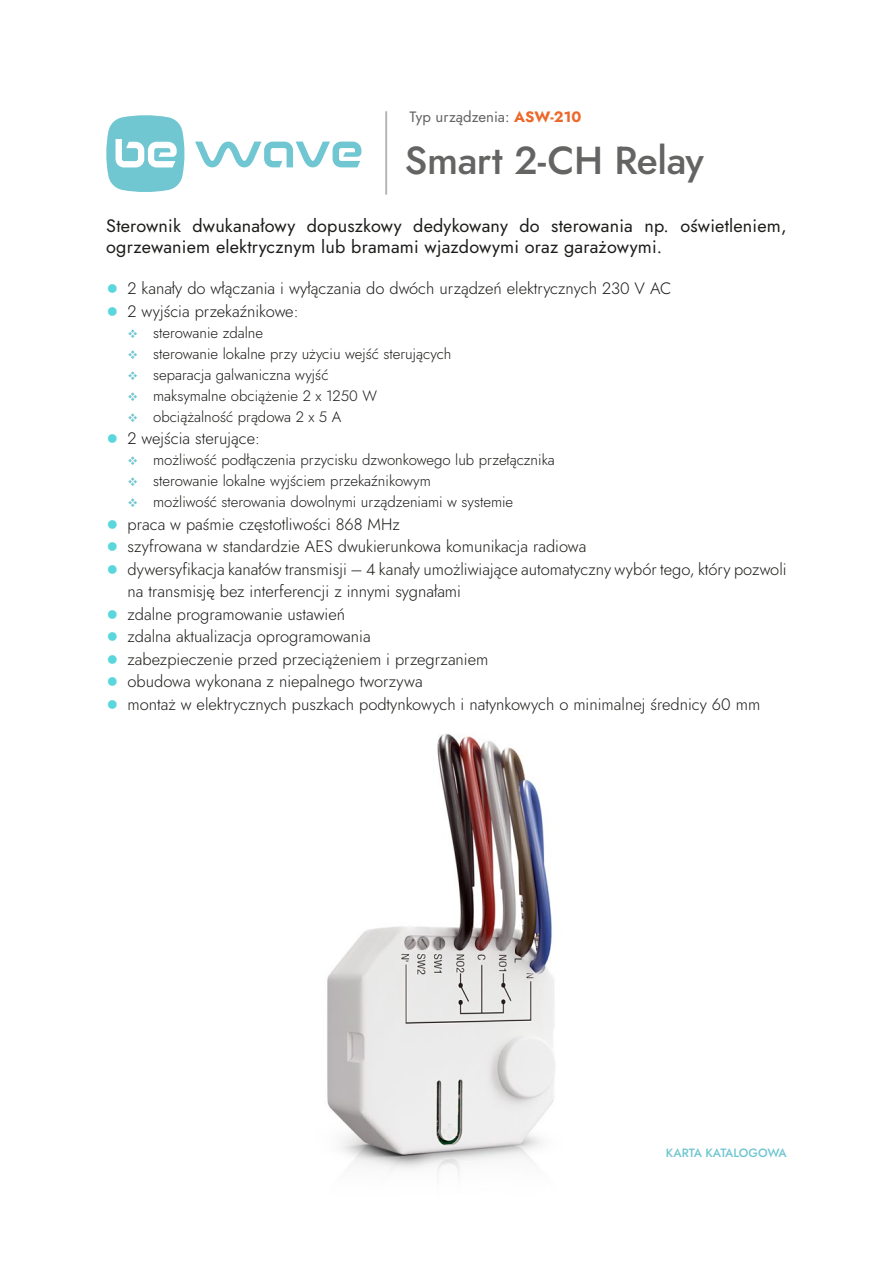
<style>
.page{position:relative;width:893px;height:1263px;background:#fff}
.page>*{position:absolute;margin:0;border:0;box-sizing:border-box;transform-origin:0 0}
.t1{font:500 39px "Jost";letter-spacing:-.01em;color:#646463}
.t2{font:18px/21.6px "Jost";letter-spacing:.01em;color:#1d1d1b}
.t3{font:300 16.5px/22.5px "Jost";color:#1d1d1b}
.t4{font:300 15px/21px "Jost";color:#1d1d1b}
.t5{font:15px "Jost";color:#646463}
.t6{font:500 12px "Jost";color:#70c6d1}
.s1{font-weight:700;color:#ec682a}
</style>
<div class="page">
<img style="left:327px;top:734px;width:228px;height:442px">
<hr style="left:385px;top:111px;width:2px;height:84px;background:#b2b2b2">
<svg style="left:195px;top:142px;width:166px;height:25px"></svg>
<svg style="left:106px;top:115px;width:79px;height:77px"></svg>
<p class="t5" style="left:409px;top:107px;width:173px">Typ urządzenia: <span class="s1">ASW-210</span></p>
<h1 class="t1" style="left:405px;top:134px;width:300px">Smart 2-CH Relay</h1>
<p class="t2" style="left:106px;top:215px;width:682px">Sterownik dwukanałowy dopuszkowy dedykowany do sterowania np. oświetleniem, ogrzewaniem elektrycznym lub bramami wjazdowymi oraz garażowymi.</p>
<p class="t3" style="left:128px;top:277px;width:545px">2 kanały do włączania i wyłączania do dwóch urządzeń elektrycznych 230 V AC<br>2 wyjścia przekaźnikowe:</p>
<p class="t4" style="left:153px;top:322px;width:300px">sterowanie zdalne<br>sterowanie lokalne przy użyciu wejść sterujących separacja galwaniczna wyjść<br>maksymalne obciążenie 2 x 1250 W obciążalność prądowa 2 x 5 A</p>
<p class="t3" style="left:128px;top:427px;width:134px">2 wejścia sterujące:</p>
<p class="t4" style="left:153px;top:449px;width:403px">możliwość podłączenia przycisku dzwonkowego lub przełącznika sterowanie lokalne wyjściem przekaźnikowym<br>możliwość sterowania dowolnymi urządzeniami w systemie</p>
<p class="t3" style="left:128px;top:513px;width:661px">praca w paśmie częstotliwości 868 MHz<br>szyfrowana w standardzie AES dwukierunkowa komunikacja radiowa<br>dywersyfikacja kanałów transmisji – 4 kanały umożliwiające automatyczny wybór tego, który pozwoli na transmisję bez interferencji z innymi sygnałami<br>zdalne programowanie ustawień<br>zdalna aktualizacja oprogramowania<br>zabezpieczenie przed przeciążeniem i przegrzaniem<br>obudowa wykonana z niepalnego tworzywa<br>montaż w elektrycznych puszkach podtynkowych i natynkowych o minimalnej średnicy 60 mm</p>
<p class="t6" style="left:666px;top:1144px;width:122px">KARTA KATALOGOWA</p>
</div>
